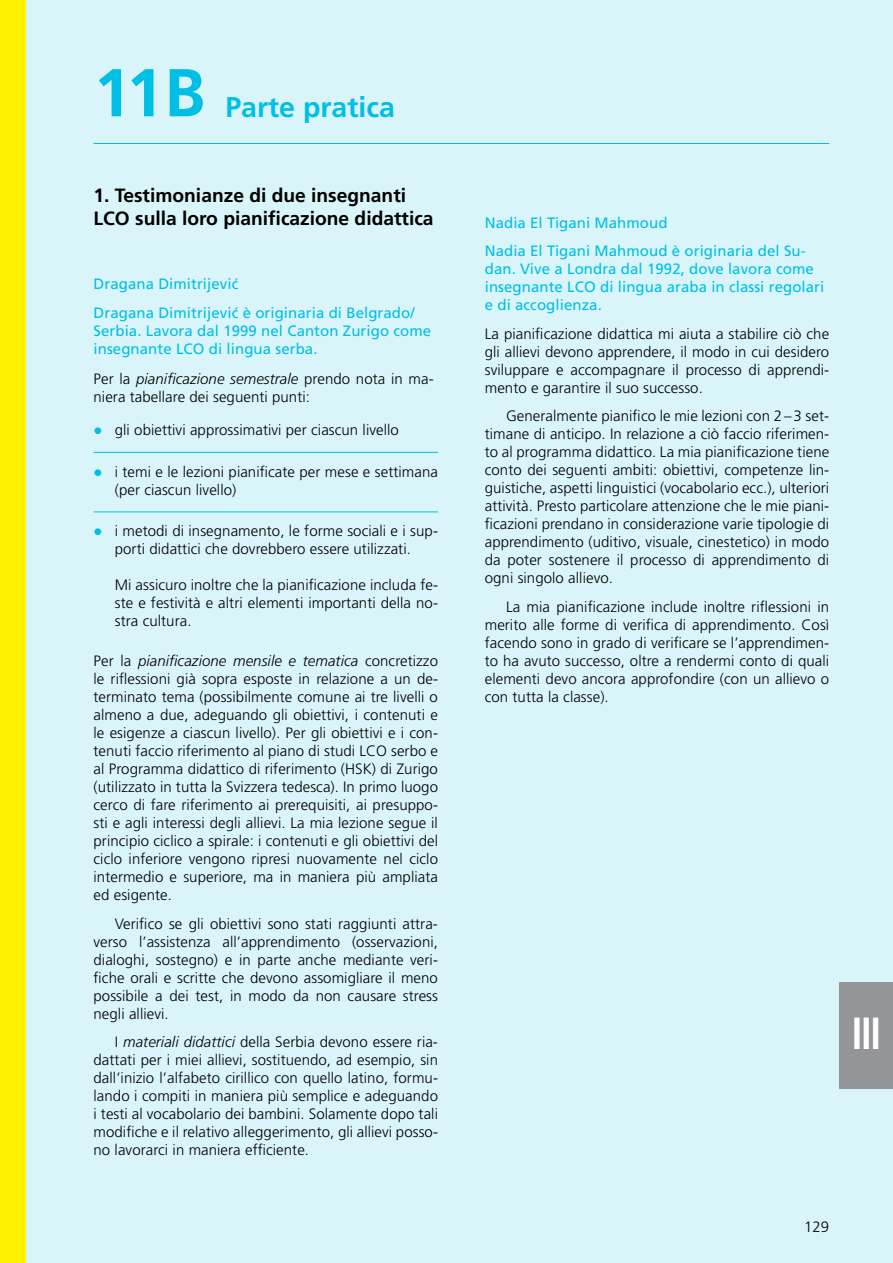
<style>
.page{position:relative;width:893px;height:1263px;background:#d9f5fa}
.page>*{position:absolute;margin:0;border:0;box-sizing:border-box;transform-origin:0 0}
.t1{font:700 67.5px "Frutiger";color:#00bfe4}
.t2{font:700 condensed 45px "Frutiger";color:#fff;scale:.9 1}
.t3{font:700 28.5px "Frutiger";color:#00bfe4}
.t4{font:700 19.2px/23.1px "Frutiger";color:#000}
.t5{font:300 15px/18px "Frutiger";letter-spacing:.005em;color:#000;text-align:justify}
.t6{font:15px/18px "Frutiger LT Pro";letter-spacing:.005em;color:#00bfe4}
.s1{font-style:italic}
.s2{font-weight:900;font-size:18px;color:#00bfe4}
</style>
<div class="page">
<div style="left:0;top:0;width:26px;height:1263px;background:#fff200"></div>
<div style="left:840px;top:982px;width:53px;height:107px;background:#939598"></div>
<svg style="left:94px;top:452px;width:21px;height:1px"></svg>
<hr style="left:115px;top:452px;width:323px;height:1px;background:#00bfe4">
<svg style="left:94px;top:511px;width:21px;height:1px"></svg>
<hr style="left:115px;top:511px;width:323px;height:1px;background:#00bfe4">
<hr style="left:94px;top:143px;width:735px;height:1px;background:#00bfe4">
<h1 class="t1" style="left:94px;top:53px;width:113px">11B</h1>
<h3 class="t3" style="left:225px;top:91px;width:171px">Parte pratica</h3>
<p class="t4" style="left:94px;top:184px;width:341px">1. Testimonianze di due insegnanti<br>LCO sulla loro pianificazione didattica</p>
<p class="t6" style="left:94px;top:270px;width:322px;line-height:28.7px">Dragana Dimitrijević<br>Dragana Dimitrijević è originaria di Belgrado/</p>
<p class="t6" style="left:94px;top:322px;width:339px">Serbia. Lavora dal 1999 nel Canton Zurigo come insegnante LCO di lingua serba.</p>
<p class="t5" style="left:94px;top:370px;width:342px">Per la <span class="s1">pianificazione semestrale</span> prendo nota in ma&shy;niera tabellare dei seguenti punti:</p>
<p class="t5" style="left:94px;top:421px;width:307px"><span class="s2">•</span> gli obiettivi approssimativi per ciascun livello</p>
<p class="t5" style="left:115px;top:463px;width:325px;text-indent:-21px"><span class="s2">•</span> i temi e le lezioni pianificate per mese e settimana (per ciascun livello)</p>
<p class="t5" style="left:94px;top:522px;width:346px;text-align:center"><span class="s2">•</span> i metodi di insegnamento, le forme sociali e i sup&shy;porti didattici che dovrebbero essere utilizzati.</p>
<p class="t5" style="left:115px;top:576px;width:325px">Mi assicuro inoltre che la pianificazione includa fe&shy;ste e festività e altri elementi importanti della no&shy;stra cultura.</p>
<p class="t5" style="left:94px;top:652px;width:346px">Per la <span class="s1">pianificazione mensile e tematica</span> concretizzo le riflessioni già sopra esposte in relazione a un de&shy;terminato tema (possibilmente comune ai tre livelli o almeno a due, adeguando gli obiettivi, i contenuti e le esigenze a ciascun livello). Per gli obiettivi e i con&shy;tenuti faccio riferimento al piano di studi LCO serbo e al Programma didattico di riferimento (HSK) di Zurigo (utilizzato in tutta la Svizzera tedesca). In primo luogo cerco di fare riferimento ai prerequisiti, ai presuppo&shy;sti e agli interessi degli allievi. La mia lezione segue il principio ciclico a spirale: i contenuti e gli obiettivi del ciclo inferiore vengono ripresi nuovamente nel ciclo intermedio e superiore, ma in maniera più ampliata ed esigente.</p>
<p class="t5" style="left:94px;top:914px;width:346px;text-indent:21px">Verifico se gli obiettivi sono stati raggiunti attra&shy;verso l’assistenza all’apprendimento (osservazioni, dialoghi, sostegno) e in parte anche mediante veri&shy;fiche orali e scritte che devono assomigliare il meno possibile a dei test, in modo da non causare stress negli allievi.</p>
<p class="t5" style="left:94px;top:1033px;width:346px;text-indent:21px">I <span class="s1">materiali didattici</span> della Serbia devono essere ria&shy;dattati per i miei allievi, sostituendo, ad esempio, sin dall’inizio l’alfabeto cirillico con quello latino, formu&shy;lando i compiti in maniera più semplice e adeguando i testi al vocabolario dei bambini. Solamente dopo tali modifiche e il relativo alleggerimento, gli allievi posso&shy;no lavorarci in maniera efficiente.</p>
<p class="t6" style="left:485px;top:208px;width:323px;line-height:28.7px">Nadia El Tigani Mahmoud<br>Nadia El Tigani Mahmoud è originaria del Su-</p>
<p class="t6" style="left:485px;top:260px;width:341px">dan. Vive a Londra dal 1992, dove lavora come insegnante LCO di lingua araba in classi regolari e di accoglienza.</p>
<p class="t5" style="left:485px;top:325px;width:346px">La pianificazione didattica mi aiuta a stabilire ciò che gli allievi devono apprendere, il modo in cui desidero sviluppare e accompagnare il processo di apprendi&shy;mento e garantire il suo successo.</p>
<p class="t5" style="left:485px;top:407px;width:346px;text-indent:21px">Generalmente pianifico le mie lezioni con 2–3 set&shy;timane di anticipo. In relazione a ciò faccio riferimen&shy;to al programma didattico. La mia pianificazione tiene conto dei seguenti ambiti: obiettivi, competenze lin&shy;guistiche, aspetti linguistici (vocabolario ecc.), ulteriori attività. Presto particolare attenzione che le mie piani&shy;ficazioni prendano in considerazione varie tipologie di apprendimento (uditivo, visuale, cinestetico) in modo da poter sostenere il processo di apprendimento di ogni singolo allievo.</p>
<p class="t5" style="left:485px;top:598px;width:346px;text-indent:21px">La mia pianificazione include inoltre riflessioni in merito alle forme di verifica di apprendimento. Così facendo sono in grado di verificare se l’apprendimen&shy;to ha avuto successo, oltre a rendermi conto di quali elementi devo ancora approfondire (con un allievo o con tutta la classe).</p>
<h2 class="t2" style="left:851px;top:1007px;width:35px">III</h2>
<p class="t5" style="left:804px;top:1218px;width:27px">129</p>
</div>
